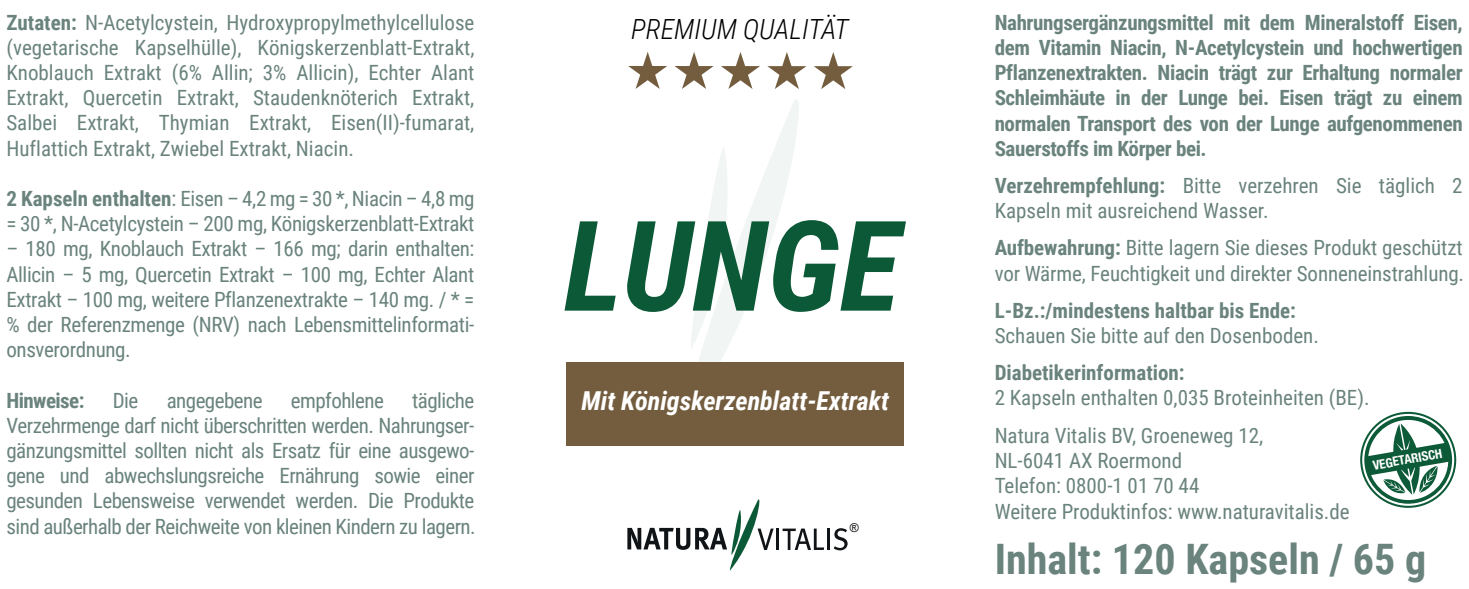
<style>
.page{position:relative;width:1469px;height:589px;background:#fff}
.page>*{position:absolute;margin:0;border:0;box-sizing:border-box;transform-origin:0 0}
.t1{font:italic 700 125.4px "Roboto Condensed";color:#0b5936}
.t2{font:700 42px "Roboto Condensed";color:#6a837d}
.t3{font:italic 300 27.9px "Roboto Condensed";color:#000001}
.t4{font:italic 700 26.1px "Roboto Condensed";color:#fff}
.t5{font:21px/25.2px "Roboto Condensed";letter-spacing:-.005em;color:#6a837d}
.t6{font:700 21px/25.2px "Roboto Condensed";letter-spacing:-.02em;color:#6a837d;text-align:justify}
.t7{font:700 21px "Roboto Condensed";color:#6a837d}
.t8{font:21px "Roboto Condensed";letter-spacing:-.025em;color:#6a837d}
.t9{font:700 condensed 12.9px "Helvetica Neue LT Std";color:#fff}
.t10{font:12.3px "Arial";color:#111416}
.s1{font-weight:700}
</style>
<div class="page">
<hr style="left:776px;top:529px;width:3px;height:21px;background:#111416">
<svg style="left:782px;top:529px;width:42px;height:21px"></svg>
<hr style="left:827px;top:529px;width:2px;height:21px;background:#111416">
<svg style="left:833px;top:528px;width:14px;height:22px"></svg>
<svg style="left:627px;top:499px;width:146px;height:72px"></svg>
<svg style="left:698px;top:99px;width:100px;height:263px"></svg>
<svg style="left:691px;top:147px;width:36px;height:202px"></svg>
<svg style="left:1360px;top:412px;width:95px;height:96px"></svg>
<svg style="left:628px;top:52px;width:39px;height:37px"></svg>
<svg style="left:674px;top:52px;width:39px;height:37px"></svg>
<svg style="left:721px;top:52px;width:39px;height:37px"></svg>
<svg style="left:767px;top:52px;width:39px;height:37px"></svg>
<svg style="left:814px;top:52px;width:38px;height:37px"></svg>
<div style="left:566px;top:362px;width:338px;height:83px;background:#745d3f"></div>
<p class="t5" style="left:6px;top:9px;width:469px;text-align:justify"><span class="s1">Zutaten:</span> N-Acetylcystein, Hydroxypropylmethylcellulose (vegetarische Kapselhülle), Königskerzenblatt-Extrakt, Knoblauch Extrakt (6% Allin; 3% Allicin), Echter Alant Extrakt, Quercetin Extrakt, Staudenknöterich Extrakt, Salbei Extrakt, Thymian Extrakt, Eisen(II)-fumarat, Huflattich Extrakt, Zwiebel Extrakt, Niacin.</p>
<p class="t5" style="left:6px;top:185px;width:469px"><span class="s1">2 Kapseln enthalten</span>: Eisen – 4,2 mg = 30 *, Niacin – 4,8 mg = 30 *, N-Acetylcystein – 200 mg, Königskerzenblatt-Extrakt</p>
<p class="t5" style="left:6px;top:235px;width:469px;text-align:justify">– 180 mg, Knoblauch Extrakt – 166 mg; darin enthalten:<br>Allicin – 5 mg, Quercetin Extrakt – 100 mg, Echter Alant Extrakt – 100 mg, weitere Pflanzenextrakte – 140 mg. / * = % der Referenzmenge (NRV) nach Lebensmittelinformati&shy;onsverordnung.</p>
<p class="t6" style="left:6px;top:387px;width:80px">Hinweise:</p>
<p class="t5" style="left:113px;top:387px;width:27px">Die</p>
<p class="t8" style="left:167px;top:385px;width:97px">angegebene</p>
<p class="t8" style="left:291px;top:385px;width:95px">empfohlene</p>
<p class="t5" style="left:6px;top:387px;width:470px;text-align:justify;text-indent:406px">tägliche Verzehrmenge darf nicht überschritten werden. Nahrungser&shy;gänzungsmittel sollten nicht als Ersatz für eine ausgewo&shy;gene und abwechslungsreiche Ernährung sowie einer gesunden Lebensweise verwendet werden. Die Produkte sind außerhalb der Reichweite von kleinen Kindern zu lagern.</p>
<h3 class="t3" style="left:631px;top:10px;width:219px">PREMIUM QUALITÄT</h3>
<h1 class="t1" style="left:564px;top:178px;width:338px">LUNGE</h1>
<p class="t4" style="left:581px;top:383px;width:309px">Mit Königskerzenblatt-Extrakt</p>
<p class="t10" style="left:849px;top:520px;width:10px">®</p>
<p class="t6" style="left:994px;top:9px;width:469px">Nahrungsergänzungsmittel mit dem Mineralstoff Eisen, dem Vitamin Niacin, N-Acetylcystein und hochwertigen Pflanzenextrakten. Niacin trägt zur Erhaltung normaler Schleimhäute in der Lunge bei. Eisen trägt zu einem normalen Transport des von der Lunge aufgenommenen Sauerstoffs im Körper bei.</p>
<p class="t5" style="left:994px;top:172px;width:469px"><span class="s1">Verzehrempfehlung:</span> Bitte verzehren Sie täglich 2<br>Kapseln mit ausreichend Wasser.</p>
<p class="t5" style="left:994px;top:235px;width:471px"><span class="s1">Aufbewahrung:</span> Bitte lagern Sie dieses Produkt geschützt vor Wärme, Feuchtigkeit und direkter Sonneneinstrahlung.</p>
<p class="t7" style="left:994px;top:296px;width:303px">L-Bz.:/mindestens haltbar bis Ende:</p>
<p class="t5" style="left:994px;top:322px;width:326px">Schauen Sie bitte auf den Dosenboden.</p>
<p class="t7" style="left:994px;top:358px;width:191px">Diabetikerinformation:</p>
<p class="t5" style="left:994px;top:385px;width:376px">2 Kapseln enthalten 0,035 Broteinheiten (BE).</p>
<p class="t5" style="left:994px;top:422px;width:356px">Natura Vitalis BV, Groeneweg 12,<br>NL-6041 AX Roermond<br>Telefon: 0800-1 01 70 44<br>Weitere Produktinfos: www.naturavitalis.de</p>
<p class="t9" style="left:1371px;top:458px;width:72px;rotate:-10deg">VEGETARISCH</p>
<h2 class="t2" style="left:994px;top:530px;width:433px">Inhalt: 120 Kapseln / 65 g</h2>
</div>
